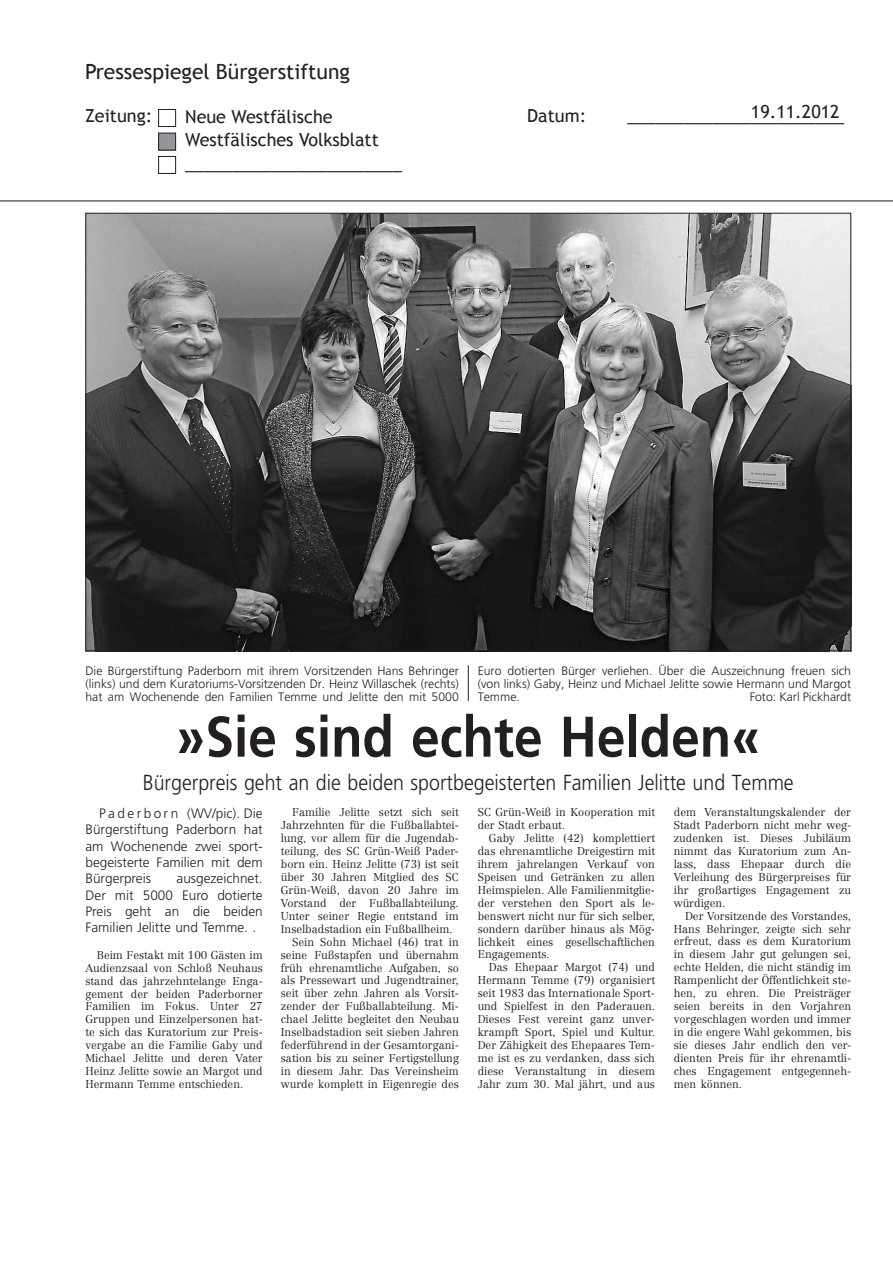
<style>
.page{position:relative;width:893px;height:1263px;background:#fff}
.page>*{position:absolute;margin:0;border:0;box-sizing:border-box;transform-origin:0 0}
.t1{font:700 57.15px "Frutiger";color:#231f20;scale:.9 1}
.t2{font:300 21.75px "Frutiger";color:#231f20;scale:.9 1}
.t3{font:21px "Trebuchet MS";color:#231f20}
.t4{font:18px/23.4px "Trebuchet MS";color:#231f20}
.t5{font:300 13.65px/16.4px "Frutiger";color:#231f20;text-align:justify}
.t6{font:300 12.3px/12.9px "Frutiger";color:#231f20;text-align:justify}
.t7{font:300 11.25px/12.9px "Centennial";color:#231f20;text-align:justify}
</style>
<div class="page">
<div style="left:158px;top:109px;width:18px;height:18px;border:1px solid #231f20"></div>
<div style="left:159px;top:133px;width:17px;height:17px;background:#939598"></div>
<div style="left:158px;top:133px;width:18px;height:17px;border:1px solid #231f20"></div>
<div style="left:158px;top:156px;width:18px;height:18px;border:1px solid #231f20"></div>
<hr style="left:0;top:201px;width:893px;height:1px;background:#231f20">
<hr style="left:468px;top:665px;width:1px;height:36px;background:#231f20">
<img style="left:87px;top:215px;width:762px;height:434px">
<h3 class="t3" style="left:85px;top:59px;width:266px">Pressespiegel Bürgerstiftung</h3>
<h3 class="t4" style="left:85px;top:105px;width:69px">Zeitung:</h3>
<h3 class="t4" style="left:185px;top:105px;width:218px">Neue Westfälische<br>Westfälisches Volksblatt _______________________</h3>
<h3 class="t4" style="left:527px;top:104px;width:60px">Datum:</h3>
<p class="t4" style="left:751px;top:101px;width:90px">19.11.2012</p>
<h3 class="t4" style="left:627px;top:104px;width:218px">_______________________</h3>
<p class="t6" style="left:85px;top:664px;width:375px">Die Bürgerstiftung Paderborn mit ihrem Vorsitzenden Hans Behringer (links) und dem Kuratoriums-Vorsitzenden Dr. Heinz Willaschek (rechts) hat am Wochenende den Familien Temme und Jelitte den mit 5000</p>
<p class="t6" style="left:478px;top:664px;width:375px">Euro dotierten Bürger verliehen. Über die Auszeichnung freuen sich (von links) Gaby, Heinz und Michael Jelitte sowie Hermann und Margot Temme.</p>
<p class="t6" style="left:750px;top:690px;width:103px">Foto: Karl Pickhardt</p>
<p class="t1" style="left:177px;top:703px;width:649px">»Sie sind echte Helden«</p>
<p class="t2" style="left:143px;top:770px;width:725px">Bürgerpreis geht an die beiden sportbegeisterten Familien Jelitte und Temme</p>
<p class="t5" style="left:85px;top:805px;width:179px;text-indent:14px">P a d e r b o r n (WV/pic). Die Bürgerstiftung Paderborn hat am Wochenende zwei sport&shy;begeisterte Familien mit dem Bürgerpreis</p>
<p class="t7" style="left:478px;top:806px;width:179px">SC Grün-Weiß in Kooperation mit</p>
<p class="t7" style="left:478px;top:819px;width:89px">der Stadt erbaut.</p>
<p class="t7" style="left:489px;top:832px;width:168px">Gaby Jelitte (42) komplettiert</p>
<p class="t7" style="left:478px;top:845px;width:179px">das ehrenamtliche Dreigestirn mit</p>
<p class="t7" style="left:478px;top:857px;width:179px">ihrem jahrelangen Verkauf von</p>
<p class="t7" style="left:478px;top:870px;width:179px">Speisen und Getränken zu allen</p>
<p class="t7" style="left:478px;top:883px;width:179px">Heimspielen. Alle Familienmitglie-</p>
<p class="t7" style="left:478px;top:896px;width:179px">der verstehen den Sport als le-</p>
<p class="t7" style="left:478px;top:909px;width:179px">benswert nicht nur für sich selber,</p>
<p class="t7" style="left:478px;top:922px;width:179px">sondern darüber hinaus als Mög-</p>
<p class="t7" style="left:478px;top:935px;width:179px">lichkeit eines gesellschaftlichen</p>
<p class="t7" style="left:478px;top:948px;width:74px">Engagements.</p>
<p class="t7" style="left:489px;top:961px;width:168px">Das Ehepaar Margot (74) und</p>
<p class="t7" style="left:478px;top:974px;width:179px">Hermann Temme (79) organisiert</p>
<p class="t7" style="left:478px;top:987px;width:179px">seit 1983 das Internationale Sport-</p>
<p class="t7" style="left:478px;top:1000px;width:179px">und Spielfest in den Paderauen.</p>
<p class="t7" style="left:478px;top:1013px;width:179px">Dieses Fest vereint ganz unver-</p>
<p class="t7" style="left:478px;top:1025px;width:179px">krampft Sport, Spiel und Kultur.</p>
<p class="t7" style="left:478px;top:1038px;width:179px">Der Zähigkeit des Ehepaares Tem-</p>
<p class="t7" style="left:478px;top:1051px;width:179px">me ist es zu verdanken, dass sich</p>
<p class="t7" style="left:478px;top:1064px;width:179px">diese Veranstaltung in diesem</p>
<p class="t7" style="left:478px;top:1077px;width:179px">Jahr zum 30. Mal jährt, und aus</p>
<p class="t7" style="left:674px;top:806px;width:179px">dem Veranstaltungskalender der</p>
<p class="t7" style="left:674px;top:819px;width:179px">Stadt Paderborn nicht mehr weg-</p>
<p class="t7" style="left:674px;top:831px;width:179px">zudenken ist. Dieses Jubiläum</p>
<p class="t7" style="left:674px;top:844px;width:179px">nimmt das Kuratorium zum An-</p>
<p class="t7" style="left:674px;top:857px;width:179px">lass, dass Ehepaar durch die</p>
<p class="t7" style="left:674px;top:870px;width:179px">Verleihung des Bürgerpreises für</p>
<p class="t7" style="left:674px;top:883px;width:179px">ihr großartiges Engagement zu</p>
<p class="t7" style="left:674px;top:896px;width:53px">würdigen.</p>
<p class="t7" style="left:685px;top:909px;width:168px">Der Vorsitzende des Vorstandes,</p>
<p class="t7" style="left:674px;top:922px;width:179px">Hans Behringer, zeigte sich sehr</p>
<p class="t7" style="left:674px;top:935px;width:179px">erfreut, dass es dem Kuratorium</p>
<p class="t7" style="left:674px;top:948px;width:179px">in diesem Jahr gut gelungen sei,</p>
<p class="t7" style="left:674px;top:961px;width:179px">echte Helden, die nicht ständig im</p>
<p class="t7" style="left:674px;top:974px;width:179px">Rampenlicht der Öffentlichkeit ste-</p>
<p class="t7" style="left:674px;top:987px;width:179px">hen, zu ehren. Die Preisträger</p>
<p class="t7" style="left:674px;top:999px;width:179px">seien bereits in den Vorjahren</p>
<p class="t7" style="left:674px;top:1012px;width:179px">vorgeschlagen worden und immer</p>
<p class="t7" style="left:674px;top:1025px;width:179px">in die engere Wahl gekommen, bis</p>
<p class="t7" style="left:674px;top:1038px;width:179px">sie dieses Jahr endlich den ver-</p>
<p class="t7" style="left:674px;top:1051px;width:179px">dienten Preis für ihr ehrenamtli-</p>
<p class="t7" style="left:674px;top:1064px;width:179px">ches Engagement entgegenneh-</p>
<p class="t7" style="left:674px;top:1077px;width:70px">men können.</p>
<p class="t7" style="left:292px;top:806px;width:168px">Familie Jelitte setzt sich seit</p>
<p class="t7" style="left:281px;top:819px;width:180px">Jahrzehnten für die Fußballabtei-</p>
<p class="t7" style="left:281px;top:832px;width:179px">lung, vor allem für die Jugendab-</p>
<p class="t7" style="left:281px;top:845px;width:179px">teilung, des SC Grün-Weiß Pader-</p>
<p class="t7" style="left:281px;top:858px;width:179px">born ein. Heinz Jelitte (73) ist seit</p>
<p class="t7" style="left:281px;top:871px;width:179px">über 30 Jahren Mitglied des SC</p>
<p class="t7" style="left:281px;top:883px;width:180px">Grün-Weiß, davon 20 Jahre im</p>
<p class="t7" style="left:281px;top:896px;width:180px">Vorstand der Fußballabteilung.</p>
<p class="t7" style="left:281px;top:909px;width:180px">Unter seiner Regie entstand im</p>
<p class="t7" style="left:281px;top:922px;width:173px">Inselbadstadion ein Fußballheim.</p>
<p class="t7" style="left:292px;top:935px;width:168px">Sein Sohn Michael (46) trat in</p>
<p class="t7" style="left:281px;top:948px;width:180px">seine Fußstapfen und übernahm</p>
<p class="t7" style="left:281px;top:961px;width:180px">früh ehrenamtliche Aufgaben, so</p>
<p class="t7" style="left:281px;top:974px;width:180px">als Pressewart und Jugendtrainer,</p>
<p class="t7" style="left:281px;top:987px;width:180px">seit über zehn Jahren als Vorsit-</p>
<p class="t7" style="left:281px;top:1000px;width:180px">zender der Fußballabteilung. Mi-</p>
<p class="t7" style="left:281px;top:1013px;width:180px">chael Jelitte begleitet den Neubau</p>
<p class="t7" style="left:281px;top:1026px;width:180px">Inselbadstadion seit sieben Jahren</p>
<p class="t7" style="left:281px;top:1038px;width:180px">federführend in der Gesamtorgani-</p>
<p class="t7" style="left:281px;top:1051px;width:180px">sation bis zu seiner Fertigstellung</p>
<p class="t7" style="left:281px;top:1064px;width:180px">in diesem Jahr. Das Vereinsheim</p>
<p class="t7" style="left:281px;top:1077px;width:180px">wurde komplett in Eigenregie des</p>
<p class="t5" style="left:85px;top:870px;width:179px;text-indent:91px">ausgezeichnet.<br>Der mit 5000 Euro dotierte Preis geht an die beiden Familien Jelitte und Temme. .</p>
<p class="t7" style="left:85px;top:948px;width:179px;text-indent:11px">Beim Festakt mit 100 Gästen im Audienzsaal von Schloß Neuhaus stand das jahrzehntelange Enga&shy;gement der beiden Paderborner Familien im Fokus. Unter 27<br>Gruppen und Einzelpersonen hat&shy;te sich das Kuratorium zur Preis&shy;vergabe an die Familie Gaby und Michael Jelitte und deren Vater Heinz Jelitte sowie an Margot und Hermann Temme entschieden.</p>
</div>
